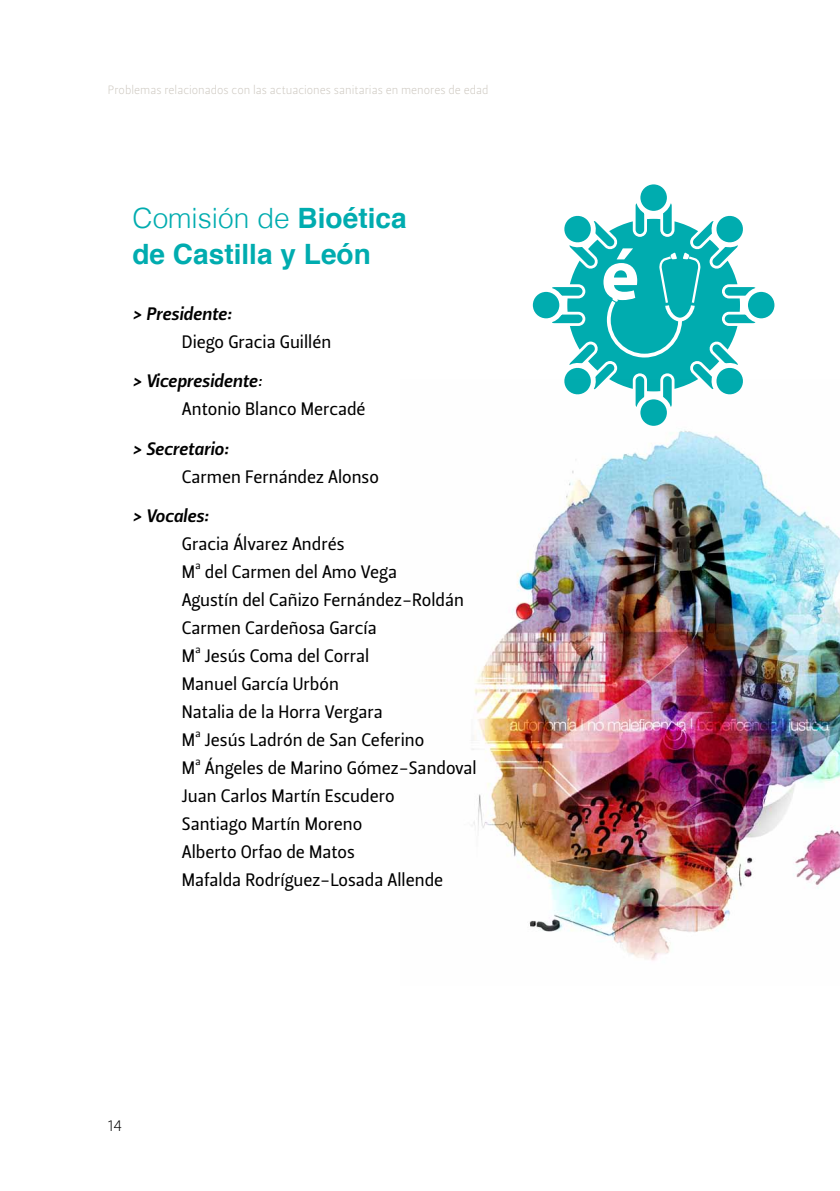
<style>
.page{position:relative;width:840px;height:1191px;background:#fff}
.page>*{position:absolute;margin:0;border:0;box-sizing:border-box;transform-origin:0 0}
.t1{font:700 28px/35.4px "Helvetica";color:#00acaf}
.t2{font:18px/28px "Leitura Sans Grot 2";color:#000}
.t3{font:18px "Leitura Sans Italic 3";color:#000}
.t4{font:16px "Leitura Sans Grot 1";color:#000}
.t5{font:12px "Leitura Sans Grot 1";color:#ccc7bf}
.s1{font-weight:300}
.s2{font-family:"Leitura Sans Italic 2"}
</style>
<div class="page">
<img style="left:471px;top:430px;width:368px;height:531px">
<div style="left:638px;top:398px;width:30px;height:29px;background:#00acaf;border-radius:50%"></div>
<div style="left:637px;top:396px;width:32px;height:33px;border:3px solid #fff;border-radius:50%"></div>
<svg style="left:638px;top:183px;width:30px;height:29px"></svg>
<div style="left:637px;top:181px;width:32px;height:33px;border:3px solid #fff;border-radius:50%"></div>
<div style="left:746px;top:290px;width:29px;height:30px;background:#00acaf;border-radius:50%"></div>
<div style="left:744px;top:289px;width:33px;height:32px;border:3px solid #fff;border-radius:50%"></div>
<svg style="left:531px;top:290px;width:29px;height:30px"></svg>
<div style="left:529px;top:289px;width:33px;height:32px;border:3px solid #fff;border-radius:50%"></div>
<svg style="left:544px;top:196px;width:218px;height:218px"></svg>
<p class="t5" style="left:108px;top:83px;width:382px">Problemas relacionados con las actuaciones sanitarias en menores de edad</p>
<h1 class="t1" style="left:132px;top:201px;width:275px"><span class="s1">Comisión de</span> Bioética de Castilla y León</h1>
<p class="t3" style="left:132px;top:303px;width:101px">&gt; Presidente:</p>
<p class="t2" style="left:182px;top:328px;width:151px">Diego Gracia Guillén</p>
<p class="t3" style="left:132px;top:370px;width:131px">&gt; Vicepresidente<span class="s2">:</span></p>
<p class="t2" style="left:182px;top:395px;width:185px">Antonio Blanco Mercadé</p>
<p class="t3" style="left:132px;top:438px;width:98px">&gt; Secretario:</p>
<p class="t2" style="left:182px;top:463px;width:198px">Carmen Fernández Alonso</p>
<p class="t3" style="left:132px;top:505px;width:78px">&gt; Vocales:</p>
<p class="t2" style="left:182px;top:530px;width:296px">Gracia Álvarez Andrés<br>Mª del Carmen del Amo Vega<br>Agustín del Cañizo Fernández-Roldán<br>Carmen Cardeñosa García<br>Mª Jesús Coma del Corral<br>Manuel García Urbón<br>Natalia de la Horra Vergara<br>Mª Jesús Ladrón de San Ceferino<br>Mª Ángeles de Marino Gómez-Sandoval<br>Juan Carlos Martín Escudero<br>Santiago Martín Moreno<br>Alberto Orfao de Matos<br>Mafalda Rodríguez-Losada Allende</p>
<p class="t4" style="left:108px;top:1115px;width:16px">14</p>
</div>
